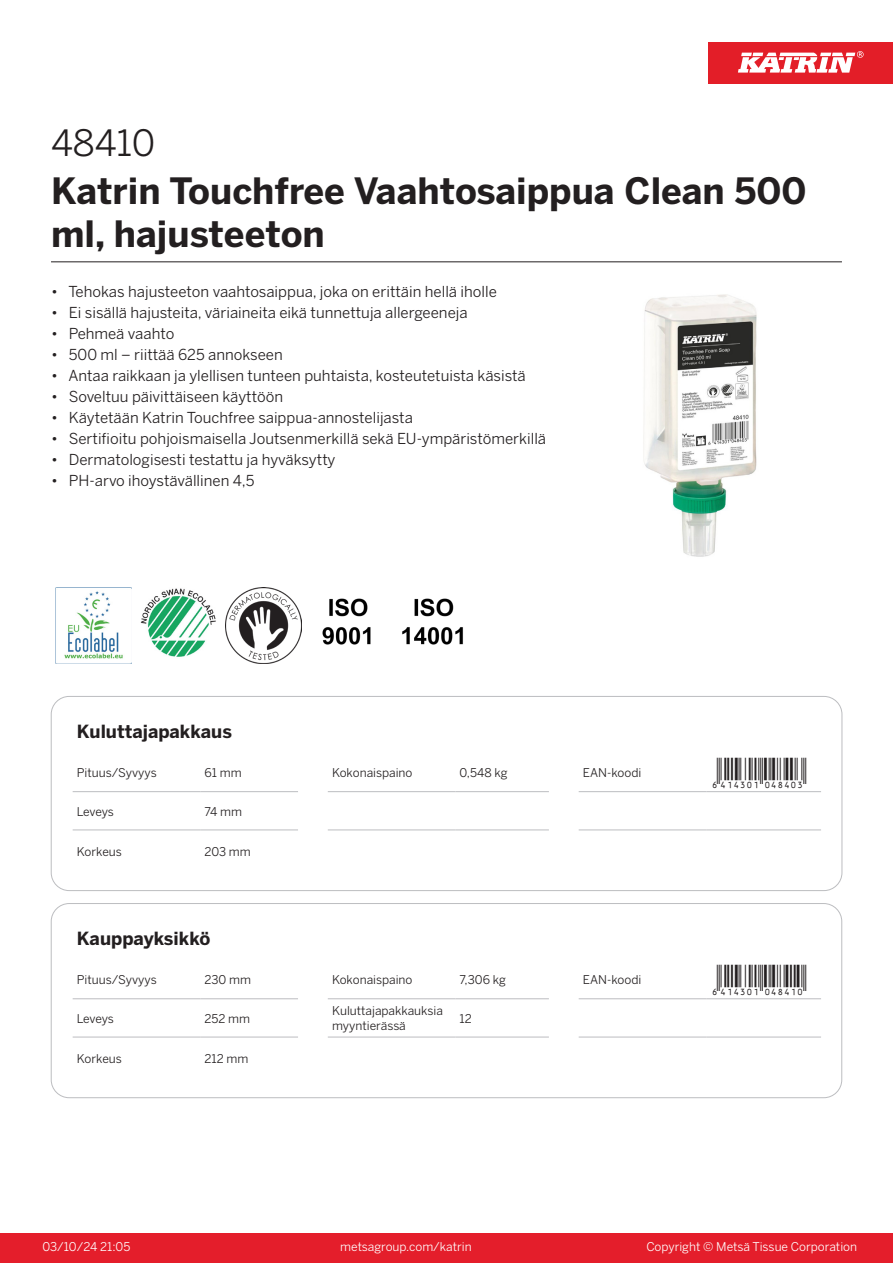
<style>
.page{position:relative;width:893px;height:1263px;background:#fff}
.page>*{position:absolute;margin:0;border:0;box-sizing:border-box;transform-origin:0 0}
.Product_Name{font:700 36px/43.2px "Benton Sans";color:#231f20}
.External_material_co{font:36px "Benton Sans";color:#231f20}
.T_EAN{font:30px "Viisas EAN Matala";color:#231f20}
.T_TableHeader{font:700 18px "Benton Sans";color:#231f20}
.MarketingBullets{font:15px "Benton Sans";color:#231f20}
.T_TableBody{font:12px/14.4px "Benton Sans";color:#231f20}
.t1{font:12px "Benton Sans";color:#fff}
</style>
<div class="page">
<div style="left:0;top:1233px;width:893px;height:30px;background:#e41e2b"></div>
<div style="left:708px;top:43px;width:185px;height:41px;background:#e31e28"></div>
<svg style="left:738px;top:51px;width:126px;height:22px"></svg>
<hr style="left:73px;top:791px;width:127px;height:1px;background:#bcbdc0">
<hr style="left:200px;top:791px;width:98px;height:1px;background:#bcbdc0">
<hr style="left:328px;top:791px;width:127px;height:1px;background:#bcbdc0">
<hr style="left:455px;top:791px;width:94px;height:1px;background:#bcbdc0">
<hr style="left:579px;top:791px;width:127px;height:1px;background:#bcbdc0">
<hr style="left:706px;top:791px;width:115px;height:1px;background:#bcbdc0">
<hr style="left:73px;top:830px;width:127px;height:1px;background:#bcbdc0">
<hr style="left:200px;top:830px;width:98px;height:1px;background:#bcbdc0">
<hr style="left:328px;top:830px;width:127px;height:1px;background:#bcbdc0">
<hr style="left:455px;top:830px;width:94px;height:1px;background:#bcbdc0">
<hr style="left:579px;top:830px;width:127px;height:1px;background:#bcbdc0">
<hr style="left:706px;top:830px;width:115px;height:1px;background:#bcbdc0">
<div style="left:51px;top:696px;width:791px;height:195px;border:1px solid #bcbdc0;border-radius:18px"></div>
<hr style="left:73px;top:998px;width:127px;height:1px;background:#bcbdc0">
<hr style="left:200px;top:998px;width:98px;height:1px;background:#bcbdc0">
<hr style="left:328px;top:998px;width:127px;height:1px;background:#bcbdc0">
<hr style="left:455px;top:998px;width:94px;height:1px;background:#bcbdc0">
<hr style="left:579px;top:998px;width:127px;height:1px;background:#bcbdc0">
<hr style="left:706px;top:998px;width:115px;height:1px;background:#bcbdc0">
<hr style="left:73px;top:1037px;width:127px;height:1px;background:#bcbdc0">
<hr style="left:200px;top:1037px;width:98px;height:1px;background:#bcbdc0">
<hr style="left:328px;top:1037px;width:127px;height:1px;background:#bcbdc0">
<hr style="left:455px;top:1037px;width:94px;height:1px;background:#bcbdc0">
<hr style="left:579px;top:1037px;width:127px;height:1px;background:#bcbdc0">
<hr style="left:706px;top:1037px;width:115px;height:1px;background:#bcbdc0">
<div style="left:51px;top:903px;width:791px;height:195px;border:1px solid #bcbdc0;border-radius:18px"></div>
<img style="left:643px;top:294px;width:114px;height:263px">
<img style="left:55px;top:587px;width:77px;height:77px">
<img style="left:140px;top:588px;width:76px;height:69px">
<img style="left:225px;top:587px;width:77px;height:77px">
<img style="left:322px;top:598px;width:49px;height:47px">
<img style="left:402px;top:598px;width:61px;height:47px">
<hr style="left:51px;top:261px;width:791px;height:1px;background:#231f20">
<p class="External_material_co" style="left:51px;top:121px;width:106px">48410</p>
<p class="Product_Name" style="left:51px;top:170px;width:757px">Katrin Touchfree Vaahtosaippua Clean 500 ml, hajusteeton</p>
<p class="MarketingBullets" style="left:51px;top:282px;width:447px">• Tehokas hajusteeton vaahtosaippua, joka on erittäin hellä iholle</p>
<p class="MarketingBullets" style="left:51px;top:303px;width:418px">• Ei sisällä hajusteita, väriaineita eikä tunnettuja allergeeneja</p>
<p class="MarketingBullets" style="left:51px;top:324px;width:125px">• Pehmeä vaahto</p>
<p class="MarketingBullets" style="left:51px;top:345px;width:233px">• 500 ml – riittää 625 annokseen</p>
<p class="MarketingBullets" style="left:51px;top:366px;width:476px">• Antaa raikkaan ja ylellisen tunteen puhtaista, kosteutetuista käsistä</p>
<p class="MarketingBullets" style="left:51px;top:387px;width:234px">• Soveltuu päivittäiseen käyttöön</p>
<p class="MarketingBullets" style="left:51px;top:408px;width:363px">• Käytetään Katrin Touchfree saippua-annostelijasta</p>
<p class="MarketingBullets" style="left:51px;top:429px;width:497px">• Sertifioitu pohjoismaisella Joutsenmerkillä sekä EU-ympäristömerkillä</p>
<p class="MarketingBullets" style="left:51px;top:450px;width:286px">• Dermatologisesti testattu ja hyväksytty</p>
<p class="MarketingBullets" style="left:51px;top:471px;width:205px">• PH-arvo ihoystävällinen 4,5</p>
<p class="T_TableHeader" style="left:77px;top:720px;width:157px">Kuluttajapakkaus</p>
<p class="T_TableBody" style="left:77px;top:766px;width:81px">Pituus/Syvyys</p>
<p class="T_TableBody" style="left:204px;top:766px;width:39px">61 mm</p>
<p class="T_TableBody" style="left:332px;top:766px;width:82px">Kokonaispaino</p>
<p class="T_TableBody" style="left:460px;top:766px;width:49px">0,548 kg</p>
<p class="T_TableBody" style="left:583px;top:766px;width:60px">EAN-koodi</p>
<p class="T_EAN" style="left:710px;top:757px;width:97px">*6414301048403*</p>
<p class="T_TableBody" style="left:77px;top:804px;width:39px">Leveys</p>
<p class="T_TableBody" style="left:204px;top:804px;width:39px">74 mm</p>
<p class="T_TableBody" style="left:77px;top:844px;width:47px">Korkeus</p>
<p class="T_TableBody" style="left:204px;top:844px;width:48px">203 mm</p>
<p class="T_TableHeader" style="left:77px;top:927px;width:135px">Kauppayksikkö</p>
<p class="T_TableBody" style="left:77px;top:973px;width:81px">Pituus/Syvyys</p>
<p class="T_TableBody" style="left:204px;top:973px;width:48px">230 mm</p>
<p class="T_TableBody" style="left:332px;top:973px;width:82px">Kokonaispaino</p>
<p class="T_TableBody" style="left:460px;top:973px;width:48px">7,306 kg</p>
<p class="T_TableBody" style="left:583px;top:973px;width:60px">EAN-koodi</p>
<p class="T_EAN" style="left:710px;top:964px;width:97px">*6414301048410*</p>
<p class="T_TableBody" style="left:77px;top:1011px;width:39px">Leveys</p>
<p class="T_TableBody" style="left:204px;top:1011px;width:47px">252 mm</p>
<p class="T_TableBody" style="left:332px;top:1004px;width:112px">Kuluttajapakkauksia myyntierässä</p>
<p class="T_TableBody" style="left:460px;top:1011px;width:14px">12</p>
<p class="T_TableBody" style="left:77px;top:1051px;width:47px">Korkeus</p>
<p class="T_TableBody" style="left:204px;top:1051px;width:45px">212 mm</p>
<p class="t1" style="left:43px;top:1239px;width:89px">03/10/24 21:05</p>
<p class="t1" style="left:340px;top:1239px;width:133px">metsagroup.com/katrin</p>
<p class="t1" style="left:646px;top:1239px;width:212px">Copyright © Metsä Tissue Corporation</p>
</div>
